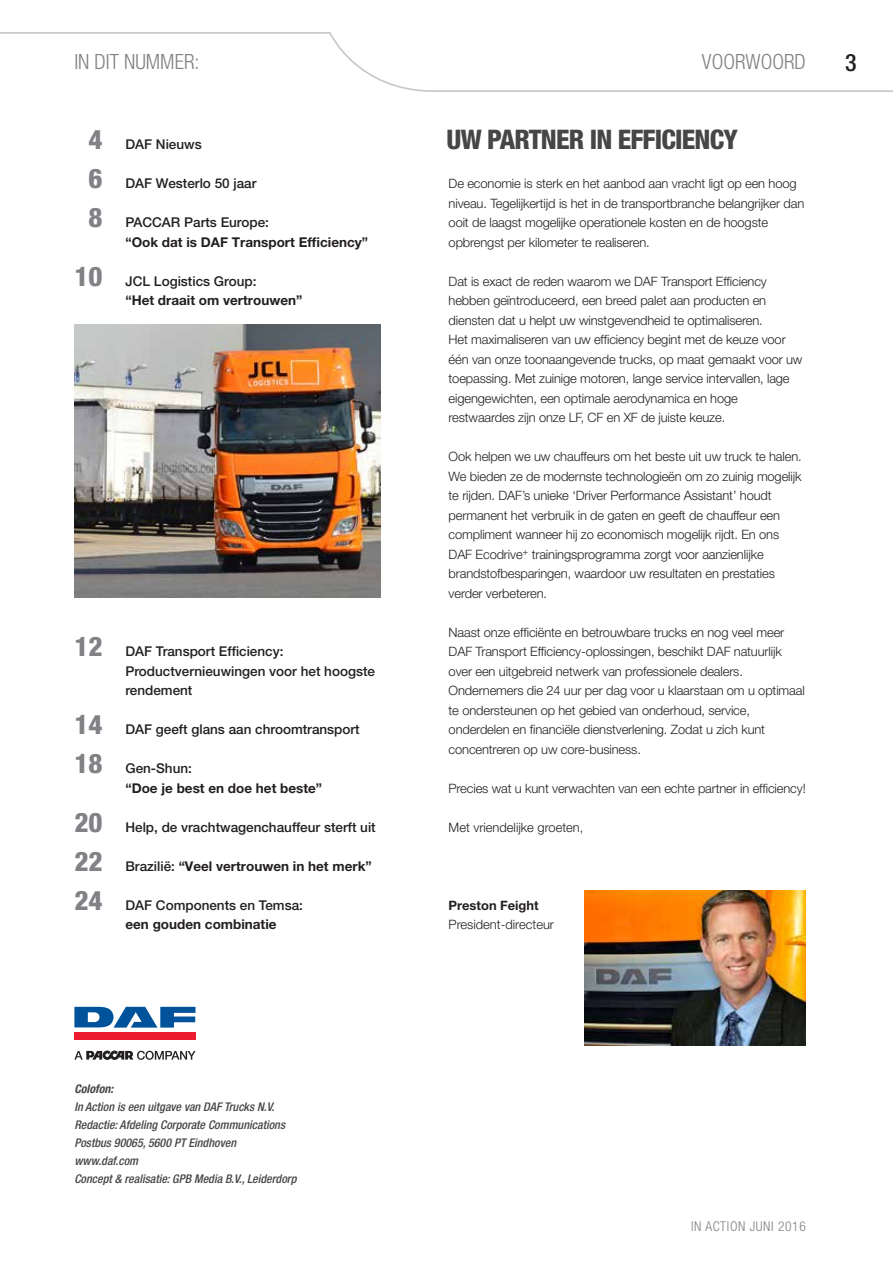
<style>
.page{position:relative;width:893px;height:1263px;background:#fff}
.page>*{position:absolute;margin:0;border:0;box-sizing:border-box;transform-origin:0 0}
.t1{font:800 condensed 27px "Helvetica Neue LT Pro";letter-spacing:-.03em;color:#464547}
.t2{font:500 condensed 24px "Helvetica Neue LT Pro";color:#231f20}
.t3{font:300 condensed 21px "Helvetica Neue LT Pro";color:#808285}
.t4{font:500 13.5px/19.5px "Helvetica Neue LT Pro";color:#231f20}
.t5{font:700 13.5px/19.5px "Helvetica Neue LT Pro";color:#231f20}
.t6{font:300 condensed 13.5px "Helvetica Neue LT Pro";letter-spacing:.045em;color:#808285}
.t7{font:300 12.9px/19.5px "Helvetica Neue LT Pro";letter-spacing:-.01em;color:#231f20}
.t8{font:700 12.9px "Helvetica Neue LT Pro";color:#231f20}
.t9{font:italic 500 condensed 12px/18px "Helvetica Neue LT Pro";color:#464547}
.t10{font:italic 700 condensed 12px "Helvetica Neue LT Pro";color:#464547}
.s1{font-weight:800;font-stretch:condensed;font-size:27px;color:#808285}
.s2{font-weight:500}
.s3{font-weight:700}
</style>
<div class="page">
<svg style="left:0;top:32px;width:893px;height:60px"></svg>
<svg style="left:74px;top:1050px;width:122px;height:10px"></svg>
<div style="left:74px;top:1032px;width:122px;height:8px;background:#ed1c2e"></div>
<svg style="left:74px;top:1007px;width:121px;height:20px"></svg>
<img style="left:585px;top:890px;width:221px;height:155px">
<img style="left:74px;top:325px;width:307px;height:273px">
<h3 class="t3" style="left:74px;top:49px;width:127px">IN DIT NUMMER:</h3>
<h3 class="t3" style="left:702px;top:49px;width:105px">VOORWOORD</h3>
<p class="t4" style="left:88px;top:134px;width:115px"><span class="s1">4</span> DAF Nieuws</p>
<p class="t4" style="left:88px;top:173px;width:170px"><span class="s1">6</span> DAF Westerlo 50 jaar</p>
<p class="t5" style="left:125px;top:212px;width:244px;text-indent:-37px"><span class="s1">8</span> <span class="s2">PACCAR Parts Europe:<br></span>“Ook dat is DAF Transport Efficiency”</p>
<p class="t5" style="left:125px;top:271px;width:178px;text-indent:-51px"><span class="s1">10</span> <span class="s2">JCL Logistics Group:<br></span>“Het draait om vertrouwen”</p>
<p class="t4" style="left:125px;top:641px;width:251px;text-indent:-51px"><span class="s1">12</span> DAF Transport Efficiency:<br>Productvernieuwingen voor het hoogste rendement</p>
<p class="t4" style="left:74px;top:719px;width:287px"><span class="s1">14</span> DAF geeft glans aan chroomtransport</p>
<p class="t5" style="left:125px;top:758px;width:198px;text-indent:-51px"><span class="s1">18</span> <span class="s2">Gen-Shun:<br></span>“Doe je best en doe het beste”</p>
<p class="t4" style="left:74px;top:817px;width:303px"><span class="s1">20</span> Help, de vrachtwagenchauffeur sterft uit</p>
<p class="t5" style="left:74px;top:856px;width:299px"><span class="s1">22</span> <span class="s2">Brazilië:</span> “Veel vertrouwen in het merk”</p>
<p class="t4" style="left:125px;top:895px;width:179px;text-indent:-51px"><span class="s1">24</span> DAF Components en Temsa: <span class="s3">een gouden combinatie</span></p>
<h1 class="t1" style="left:446px;top:123px;width:293px">UW PARTNER IN EFFICIENCY</h1>
<p class="t7" style="left:449px;top:173px;width:357px">De economie is sterk en het aanbod aan vracht ligt op een hoog niveau. Tegelijkertijd is het in de transportbranche belangrijker dan ooit de laagst mogelijke operationele kosten en de hoogste opbrengst per kilometer te realiseren.</p>
<p class="t7" style="left:449px;top:271px;width:355px">Dat is exact de reden waarom we DAF Transport Efficiency hebben geïntroduceerd, een breed palet aan producten en diensten dat u helpt uw winstgevendheid te optimaliseren.<br>Het maximaliseren van uw efficiency begint met de keuze voor één van onze toonaangevende trucks, op maat gemaakt voor uw toepassing. Met zuinige motoren, lange service intervallen, lage eigengewichten, een optimale aerodynamica en hoge restwaardes zijn onze LF, CF en XF de juiste keuze.</p>
<p class="t7" style="left:449px;top:446px;width:355px">Ook helpen we uw chauffeurs om het beste uit uw truck te halen.<br>We bieden ze de modernste technologieën om zo zuinig mogelijk te rijden. DAF’s unieke ‘Driver Performance Assistant’ houdt permanent het verbruik in de gaten en geeft de chauffeur een compliment wanneer hij zo economisch mogelijk rijdt. En ons DAF Ecodrive<sup>+</sup> trainingsprogramma zorgt voor aanzienlijke brandstofbesparingen, waardoor uw resultaten en prestaties verder verbeteren.</p>
<p class="t7" style="left:449px;top:622px;width:358px">Naast onze efficiënte en betrouwbare trucks en nog veel meer DAF Transport Efficiency-oplossingen, beschikt DAF natuurlijk over een uitgebreid netwerk van professionele dealers.<br>Ondernemers die 24 uur per dag voor u klaarstaan om u optimaal te ondersteunen op het gebied van onderhoud, service, onderdelen en financiële dienstverlening. Zodat u zich kunt concentreren op uw core-business.</p>
<p class="t7" style="left:449px;top:778px;width:359px">Precies wat u kunt verwachten van een echte partner in efficiency!</p>
<p class="t7" style="left:449px;top:817px;width:136px">Met vriendelijke groeten,</p>
<p class="t8" style="left:449px;top:897px;width:92px">Preston Feight</p>
<p class="t7" style="left:449px;top:914px;width:107px">President-directeur</p>
<h2 class="t2" style="left:845px;top:48px;width:13px">3</h2>
<p class="t10" style="left:74px;top:1081px;width:41px">Colofon:</p>
<p class="t9" style="left:74px;top:1097px;width:224px">In Action is een uitgave van DAF Trucks N.V.<br>Redactie: Afdeling Corporate Communications Postbus 90065, 5600 PT Eindhoven www.daf.com<br>Concept &amp; realisatie: GPB Media B.V., Leiderdorp</p>
<p class="t6" style="left:691px;top:1219px;width:116px">IN ACTION JUNI 2016</p>
</div>
